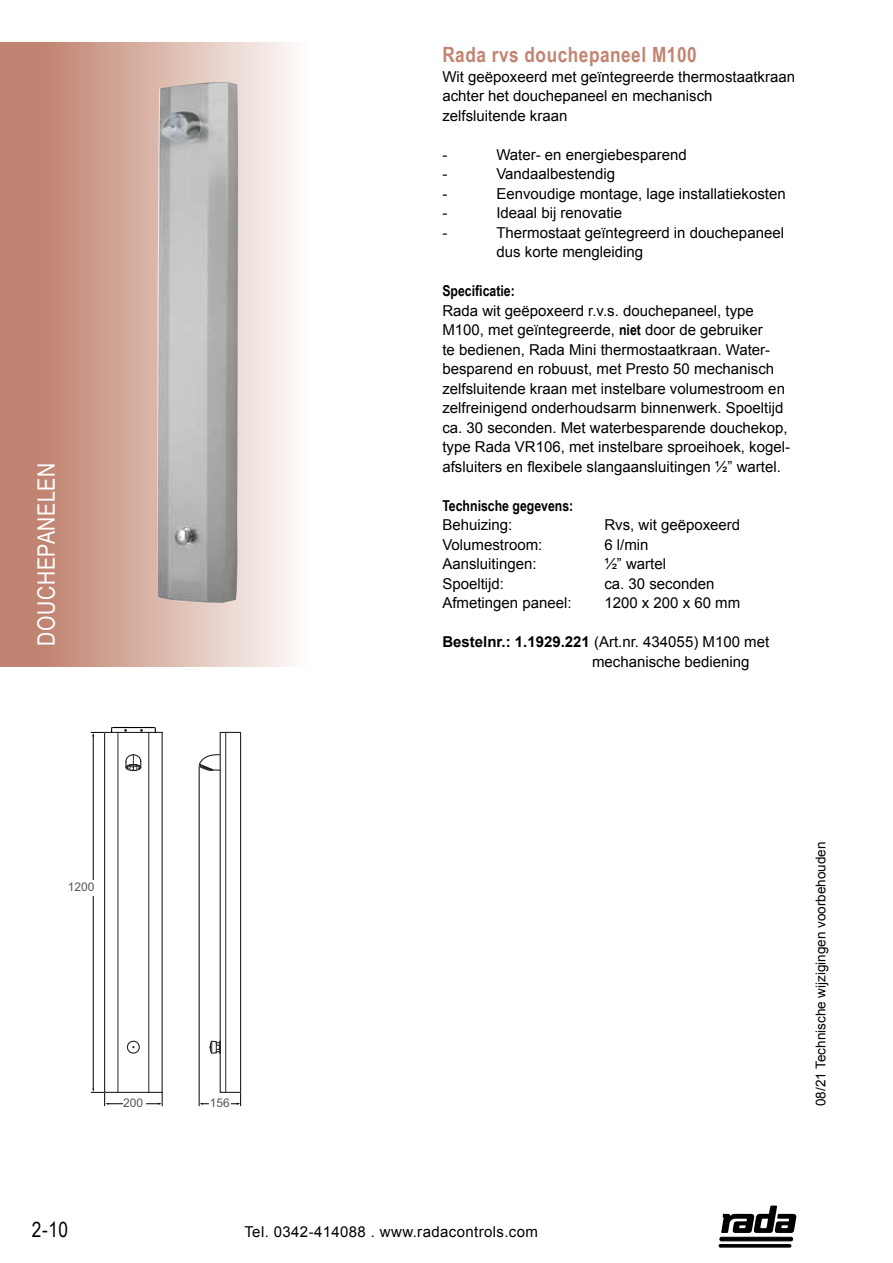
<style>
.page{position:relative;width:893px;height:1263px;background:#fff}
.page>*{position:absolute;margin:0;border:0;box-sizing:border-box;transform-origin:0 0}
.t1{font:24px "Arial Narrow";letter-spacing:.025em;color:#fff}
.t2{font:700 21px "Arial Narrow";letter-spacing:.025em;color:#c28472}
.t3{font:21px "Arial Narrow";color:#000}
.t4{font:15px/19.5px "Arial";color:#000}
.t5{font:15px "Arial";letter-spacing:.025em;color:#000}
.t6{font:700 15px "Arial Narrow";color:#000}
.t7{font:13.5px "Arial";color:#000}
.t8{font:12px "Arial";color:#575756}
.s1{font-family:"Arial Narrow";font-weight:700}
.s2{font-weight:700}
</style>
<div class="page">
<svg style="left:0;top:43px;width:292px;height:623px;background:#d5ac9f"></svg>
<div style="left:720px;top:1237px;width:73px;height:4px;background:#080808;border:1px solid #000;border-radius:2px"></div>
<hr style="left:719px;top:1244px;width:72px;height:3px;background:#000;border-radius:2px">
<svg style="left:721px;top:1205px;width:75px;height:28px"></svg>
<img style="left:157px;top:82px;width:82px;height:521px">
<hr style="left:220px;top:732px;width:1px;height:360px;background:#2a2522">
<hr style="left:240px;top:732px;width:1px;height:360px;background:#2a2522">
<svg style="left:221px;top:732px;width:19px;height:1px"></svg>
<hr style="left:225px;top:732px;width:1px;height:360px;background:#2a2522">
<hr style="left:104px;top:732px;width:1px;height:360px;background:#2a2522">
<hr style="left:162px;top:732px;width:1px;height:360px;background:#2a2522">
<hr style="left:118px;top:1092px;width:31px;height:1px;background:#2a2522">
<hr style="left:149px;top:732px;width:1px;height:360px;background:#2a2522">
<hr style="left:118px;top:732px;width:1px;height:360px;background:#2a2522">
<svg style="left:198px;top:754px;width:23px;height:18px"></svg>
<svg style="left:209px;top:1040px;width:12px;height:14px"></svg>
<div style="left:127px;top:1041px;width:13px;height:13px;border:1px solid #2a2522;border-radius:50%"></div>
<hr style="left:202px;top:1103px;width:36px;height:1px;background:#000">
<hr style="left:199px;top:766px;width:1px;height:340px;background:#000">
<svg style="left:220px;top:1092px;width:21px;height:14px"></svg>
<hr style="left:108px;top:1103px;width:51px;height:1px;background:#000">
<svg style="left:149px;top:1092px;width:14px;height:14px"></svg>
<hr style="left:93px;top:735px;width:1px;height:354px;background:#000">
<svg style="left:91px;top:1088px;width:27px;height:18px"></svg>
<svg style="left:125px;top:754px;width:17px;height:18px"></svg>
<div style="left:68px;top:880px;width:27px;height:16px;background:#fff"></div>
<div style="left:123px;top:1097px;width:23px;height:13px;background:#fff"></div>
<div style="left:210px;top:1098px;width:21px;height:12px;background:#fff"></div>
<svg style="left:91px;top:727px;width:71px;height:9px"></svg>
<h1 class="t1" style="left:29px;top:646px;width:184px;rotate:-90deg">DOUCHEPANELEN</h1>
<h2 class="t2" style="left:442px;top:39px;width:256px">Rada rvs douchepaneel M100</h2>
<p class="t4" style="left:442px;top:66px;width:354px">Wit geëpoxeerd met geïntegreerde thermostaatkraan achter het douchepaneel en mechanisch zelfsluitende kraan</p>
<p class="t4" style="left:442px;top:144px;width:6px">-</p>
<p class="t4" style="left:496px;top:144px;width:192px">Water- en energiebesparend</p>
<p class="t4" style="left:442px;top:164px;width:6px">-</p>
<p class="t4" style="left:496px;top:164px;width:120px">Vandaalbestendig</p>
<p class="t4" style="left:442px;top:183px;width:6px">-</p>
<p class="t4" style="left:496px;top:183px;width:291px">Eenvoudige montage, lage installatiekosten</p>
<p class="t4" style="left:442px;top:203px;width:6px">-</p>
<p class="t4" style="left:496px;top:203px;width:127px">Ideaal bij renovatie</p>
<p class="t4" style="left:442px;top:222px;width:6px">-</p>
<p class="t4" style="left:496px;top:222px;width:289px">Thermostaat geïntegreerd in douchepaneel dus korte mengleiding</p>
<p class="t6" style="left:442px;top:279px;width:74px">Specificatie:</p>
<p class="t4" style="left:442px;top:300px;width:349px">Rada wit geëpoxeerd r.v.s. douchepaneel, type M100, met geïntegreerde, <span class="s1">niet</span> door de gebruiker<br>te bedienen, Rada Mini thermostaatkraan. Water&shy;besparend en robuust, met Presto 50 mechanisch zelfsluitende kraan met instelbare volumestroom en zelfreinigend onderhoudsarm binnenwerk. Spoeltijd ca. 30 seconden. Met waterbesparende douchekop, type Rada VR106, met instelbare sproeihoek, kogel&shy;afsluiters en flexibele slangaansluitingen ½” wartel.</p>
<p class="t6" style="left:442px;top:494px;width:133px">Technische gegevens:</p>
<p class="t4" style="left:442px;top:515px;width:72px">Behuizing:</p>
<p class="t4" style="left:604px;top:515px;width:137px">Rvs, wit geëpoxeerd</p>
<p class="t4" style="left:442px;top:534px;width:102px">Volumestroom:</p>
<p class="t4" style="left:604px;top:534px;width:46px">6 l/min</p>
<p class="t4" style="left:442px;top:554px;width:96px">Aansluitingen:</p>
<p class="t4" style="left:604px;top:554px;width:63px">½” wartel</p>
<p class="t4" style="left:442px;top:573px;width:63px">Spoeltijd:</p>
<p class="t4" style="left:604px;top:573px;width:112px">ca. 30 seconden</p>
<p class="t4" style="left:442px;top:593px;width:131px">Afmetingen paneel:</p>
<p class="t4" style="left:604px;top:593px;width:137px">1200 x 200 x 60 mm</p>
<p class="t4" style="left:592px;top:632px;width:179px;text-indent:-150px"><span class="s2">Bestelnr.: 1.1929.221</span> (Art.nr. 434055) M100 met mechanische bediening</p>
<p class="t8" style="left:68px;top:879px;width:28px">1200</p>
<p class="t8" style="left:123px;top:1095px;width:22px">200</p>
<p class="t8" style="left:210px;top:1095px;width:22px">156</p>
<h2 class="t3" style="left:32px;top:1215px;width:38px">2-10</h2>
<p class="t5" style="left:244px;top:1222px;width:295px">Tel. 0342-414088 . www.radacontrols.com</p>
<p class="t7" style="left:812px;top:1106px;width:266px;rotate:-90deg">08/21 Technische wijzigingen voorbehouden</p>
</div>
